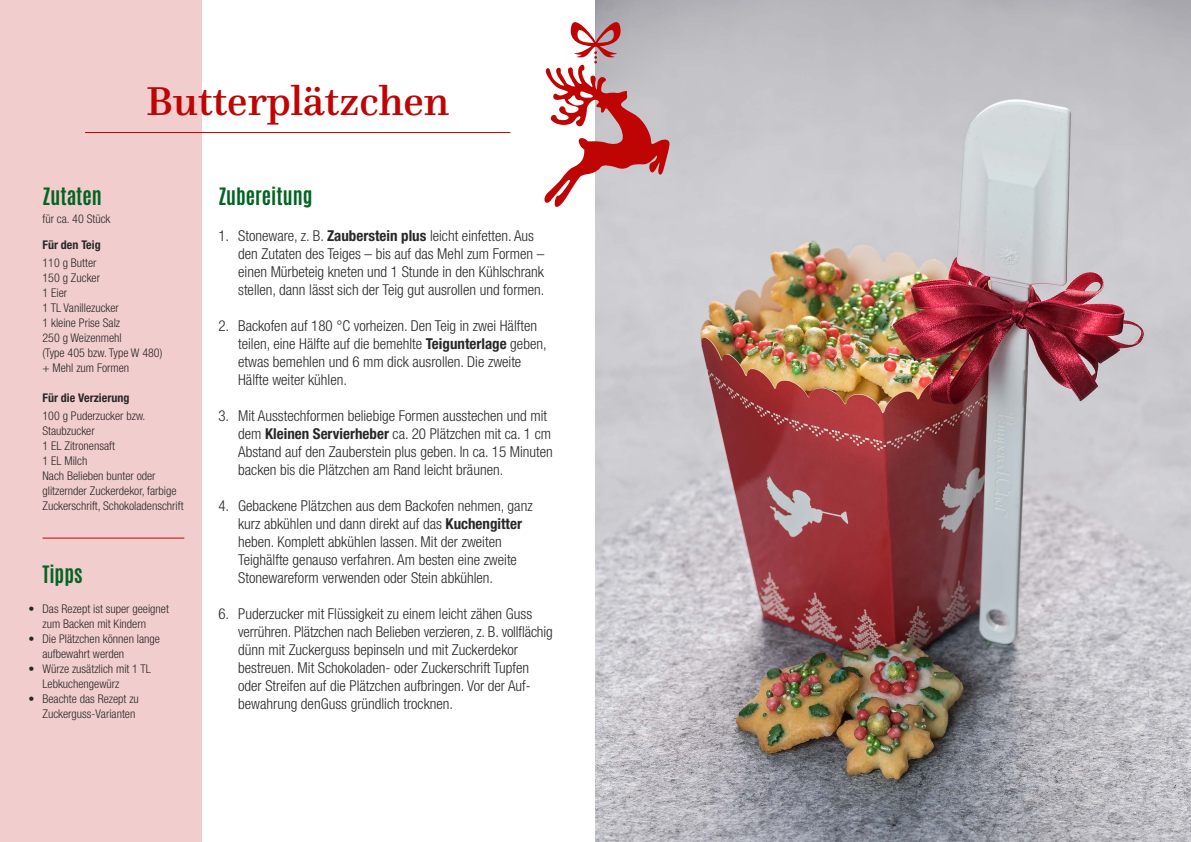
<style>
.page{position:relative;width:1191px;height:842px;background:#fff}
.page>*{position:absolute;margin:0;border:0;box-sizing:border-box;transform-origin:0 0}
.t1{font:500 42px "Questa";color:#bf0404}
.t2{font:700 20px "Antonio";color:#026423}
.t3{font:300 condensed 15px/18px "Helvetica Neue LT Pro";color:#282829}
.t4{font:300 condensed 12px/15px "Helvetica Neue LT Pro";color:#282829}
.t5{font:700 condensed 12px "Helvetica Neue LT Pro";color:#282829}
.s1{font-weight:700}
</style>
<div class="page">
<div style="left:0;top:0;width:201px;height:842px;background:#f2cdcd"></div>
<hr style="left:43px;top:538px;width:141px;height:1px;background:#bf0404">
<hr style="left:85px;top:132px;width:425px;height:1px;background:#bf0404">
<img style="left:595px;top:0;width:596px;height:842px">
<svg style="left:544px;top:13px;width:126px;height:195px"></svg>
<h2 class="t2" style="left:43px;top:181px;width:61px">Zutaten</h2>
<p class="t4" style="left:43px;top:211px;width:69px">für ca. 40 Stück</p>
<h1 class="t1" style="left:146px;top:74px;width:304px">Butterplätzchen</h1>
<h2 class="t2" style="left:218px;top:181px;width:96px">Zubereitung</h2>
<p class="t5" style="left:43px;top:238px;width:60px">Für den Teig</p>
<p class="t4" style="left:43px;top:255px;width:121px">110 g Butter<br>150 g Zucker<br>1 Eier<br>1 TL Vanillezucker<br>1 kleine Prise Salz<br>250 g Weizenmehl<br>(Type 405 bzw. Type W 480) + Mehl zum Formen</p>
<p class="t5" style="left:43px;top:390px;width:88px">Für die Verzierung</p>
<p class="t4" style="left:43px;top:408px;width:142px">100 g Puderzucker bzw.<br>Staubzucker<br>1 EL Zitronensaft<br>1 EL Milch<br>Nach Belieben bunter oder glitzernder Zuckerdekor, farbige<br>Zuckerschrift, Schokoladenschrift</p>
<h2 class="t2" style="left:43px;top:559px;width:42px">Tipps</h2>
<p class="t4" style="left:43px;top:601px;width:128px;text-indent:-14px">• Das Rezept ist super geeignet zum Backen mit Kindern</p>
<p class="t4" style="left:43px;top:631px;width:119px;text-indent:-14px">• Die Plätzchen können lange aufbewahrt werden</p>
<p class="t4" style="left:43px;top:661px;width:110px;text-indent:-14px">• Würze zusätzlich mit 1 TL<br>Lebkuchengewürz</p>
<p class="t4" style="left:28px;top:691px;width:112px;text-align:right">• Beachte das Rezept zu<br>Zuckerguss-Varianten</p>
<p class="t3" style="left:238px;top:226px;width:308px;text-indent:-20px">1. Stoneware, z. B. <span class="s1">Zauberstein plus</span> leicht einfetten. Aus den Zutaten des Teiges – bis auf das Mehl zum Formen – einen Mürbeteig kneten und 1 Stunde in den Kühlschrank stellen, dann lässt sich der Teig gut ausrollen und formen.</p>
<p class="t3" style="left:238px;top:316px;width:310px;text-indent:-20px">2. Backofen auf 180 °C vorheizen. Den Teig in zwei Hälften teilen, eine Hälfte auf die bemehlte <span class="s1">Teigunterlage</span> geben, etwas bemehlen und 6 mm dick ausrollen. Die zweite Hälfte weiter kühlen.</p>
<p class="t3" style="left:238px;top:406px;width:316px;text-indent:-20px">3. Mit Ausstechformen beliebige Formen ausstechen und mit dem <span class="s1">Kleinen Servierheber</span> ca. 20 Plätzchen mit ca. 1 cm Abstand auf den Zauberstein plus geben. In ca. 15 Minuten backen bis die Plätzchen am Rand leicht bräunen.</p>
<p class="t3" style="left:238px;top:496px;width:296px;text-indent:-20px">4. Gebackene Plätzchen aus dem Backofen nehmen, ganz kurz abkühlen und dann direkt auf das <span class="s1">Kuchengitter </span>heben. Komplett abkühlen lassen. Mit der zweiten Teighälfte genauso verfahren. Am besten eine zweite Stonewareform verwenden oder Stein abkühlen.</p>
<p class="t3" style="left:238px;top:604px;width:316px;text-indent:-20px">6. Puderzucker mit Flüssigkeit zu einem leicht zähen Guss verrühren. Plätzchen nach Belieben verzieren, z. B. vollflächig dünn mit Zuckerguss bepinseln und mit Zuckerdekor bestreuen. Mit Schokoladen- oder Zuckerschrift Tupfen oder Streifen auf die Plätzchen aufbringen. Vor der Auf&shy;bewahrung denGuss gründlich trocknen.</p>
</div>
